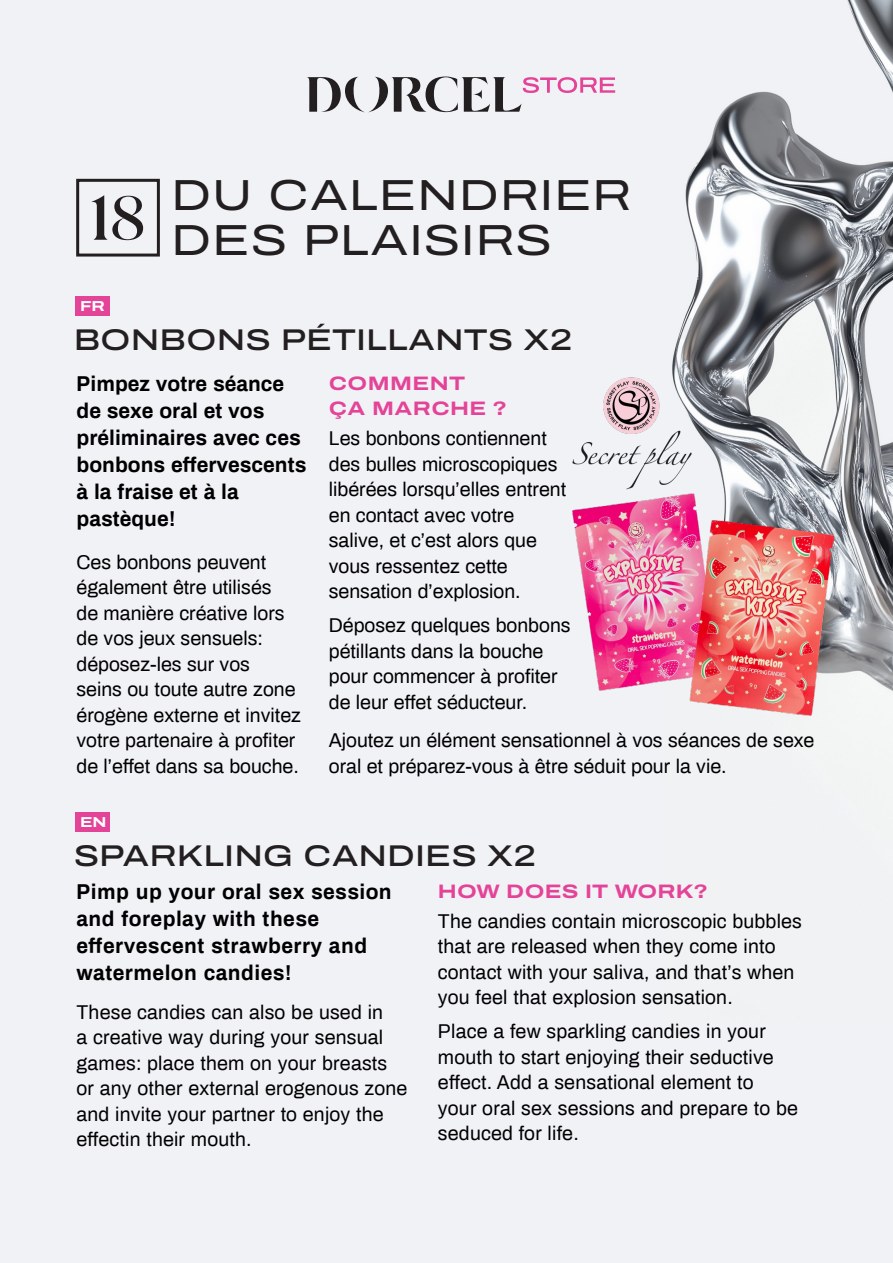
<style>
.page{position:relative;width:893px;height:1263px;background:#f1f2f6}
.page>*{position:absolute;margin:0;border:0;box-sizing:border-box;transform-origin:0 0}
.t1{font:500 60px "Juana";color:#231f20}
.t2{font:43.5px/45px "Archivo Expanded";letter-spacing:.01em;color:#231f20}
.t3{font:500 30px "Archivo Expanded";color:#231f20}
.t4{font:700 21px/27px "Archivo";color:#000001}
.t5{font:700 21px/27px "Archivo";letter-spacing:.02em;color:#000001}
.t6{font:19.5px/25.5px "Archivo";color:#000001}
.t7{font:700 19.5px/25.5px "Archivo Expanded";letter-spacing:.02em;color:#e44498}
.t8{font:700 14.4px "Archivo Expanded";color:#fff}
</style>
<div class="page">
<img style="left:563px;top:370px;width:138px;height:125px">
<div style="left:76px;top:296px;width:34px;height:19px;background:#e44498"></div>
<div style="left:76px;top:812px;width:34px;height:19px;background:#e44498"></div>
<svg style="left:306px;top:77px;width:309px;height:35px"></svg>
<div style="left:76px;top:179px;width:84px;height:78px;border:3px solid #231f20"></div>
<img style="left:573px;top:494px;width:260px;height:222px">
<p class="t1" style="left:90px;top:179px;width:57px">18</p>
<p class="t8" style="left:80px;top:296px;width:26px">FR</p>
<p class="t2" style="left:171px;top:172px;width:462px">DU CALENDRIER<br>DES PLAISIRS</p>
<p class="t3" style="left:74px;top:317px;width:500px">BONBONS PÉTILLANTS X2</p>
<p class="t4" style="left:77px;top:370px;width:231px">Pimpez votre séance de sexe oral et vos préliminaires avec ces bonbons effervescents à la fraise et à la pastèque!</p>
<p class="t6" style="left:77px;top:548px;width:226px">Ces bonbons peuvent également être utilisés<br>de manière créative lors de vos jeux sensuels: déposez-les sur vos<br>seins ou toute autre zone érogène externe et invitez votre partenaire à profiter de l’effet dans sa bouche.</p>
<p class="t8" style="left:80px;top:812px;width:28px">EN</p>
<p class="t7" style="left:329px;top:370px;width:179px">COMMENT<br>ÇA MARCHE ?</p>
<p class="t6" style="left:329px;top:425px;width:239px">Les bonbons contiennent des bulles microscopiques libérées lorsqu’elles entrent en contact avec votre salive, et c’est alors que vous ressentez cette sensation d’explosion.</p>
<p class="t6" style="left:329px;top:612px;width:243px">Déposez quelques bonbons pétillants dans la bouche pour commencer à profiter de leur effet séducteur.</p>
<p class="t6" style="left:329px;top:727px;width:487px">Ajoutez un élément sensationnel à vos séances de sexe oral et préparez-vous à être séduit pour la vie.</p>
<p class="t3" style="left:74px;top:833px;width:464px">SPARKLING CANDIES X2</p>
<p class="t5" style="left:77px;top:878px;width:317px">Pimp up your oral sex session and foreplay with these effervescent strawberry and watermelon candies!</p>
<p class="t6" style="left:77px;top:998px;width:332px">These candies can also be used in<br>a creative way during your sensual games: place them on your breasts or any other external erogenous zone and invite your partner to enjoy the effectin their mouth.</p>
<p class="t7" style="left:438px;top:878px;width:271px">HOW DOES IT WORK?</p>
<p class="t6" style="left:438px;top:907px;width:365px">The candies contain microscopic bubbles that are released when they come into contact with your saliva, and that’s when you feel that explosion sensation.</p>
<p class="t6" style="left:438px;top:1018px;width:361px">Place a few sparkling candies in your mouth to start enjoying their seductive effect. Add a sensational element to<br>your oral sex sessions and prepare to be seduced for life.</p>
</div>
